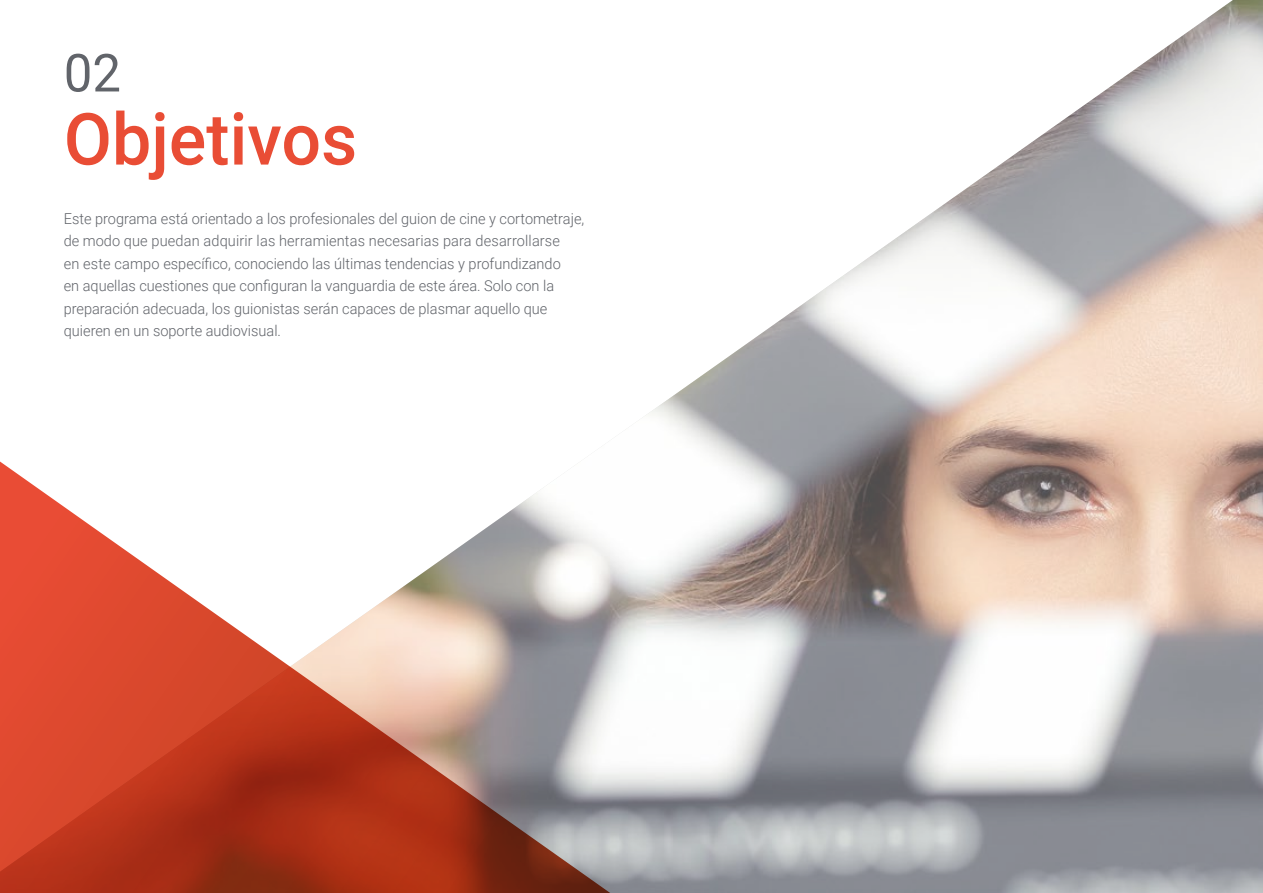
<style>
.page{position:relative;width:1263px;height:893px;background:#fff}
.page>*{position:absolute;margin:0;border:0;box-sizing:border-box;transform-origin:0 0}
.t1{font:500 72px "Roboto";color:#e94d35}
.t2{font:52.5px "Roboto";color:#61646a}
.t3{font:300 15px/22.5px "Roboto";color:#61646a}
</style>
<div class="page">
<img style="left:640px;top:0;width:623px;height:893px">
<svg style="left:0;top:461px;width:640px;height:432px"></svg>
<h2 class="t2" style="left:64px;top:36px;width:59px">02</h2>
<h1 class="t1" style="left:64px;top:89px;width:295px">Objetivos</h1>
<p class="t3" style="left:64px;top:207px;width:522px">Este programa está orientado a los profesionales del guion de cine y cortometraje, de modo que puedan adquirir las herramientas necesarias para desarrollarse<br>en este campo específico, conociendo las últimas tendencias y profundizando<br>en aquellas cuestiones que configuran la vanguardia de este área. Solo con la preparación adecuada, los guionistas serán capaces de plasmar aquello que quieren en un soporte audiovisual.</p>
</div>
